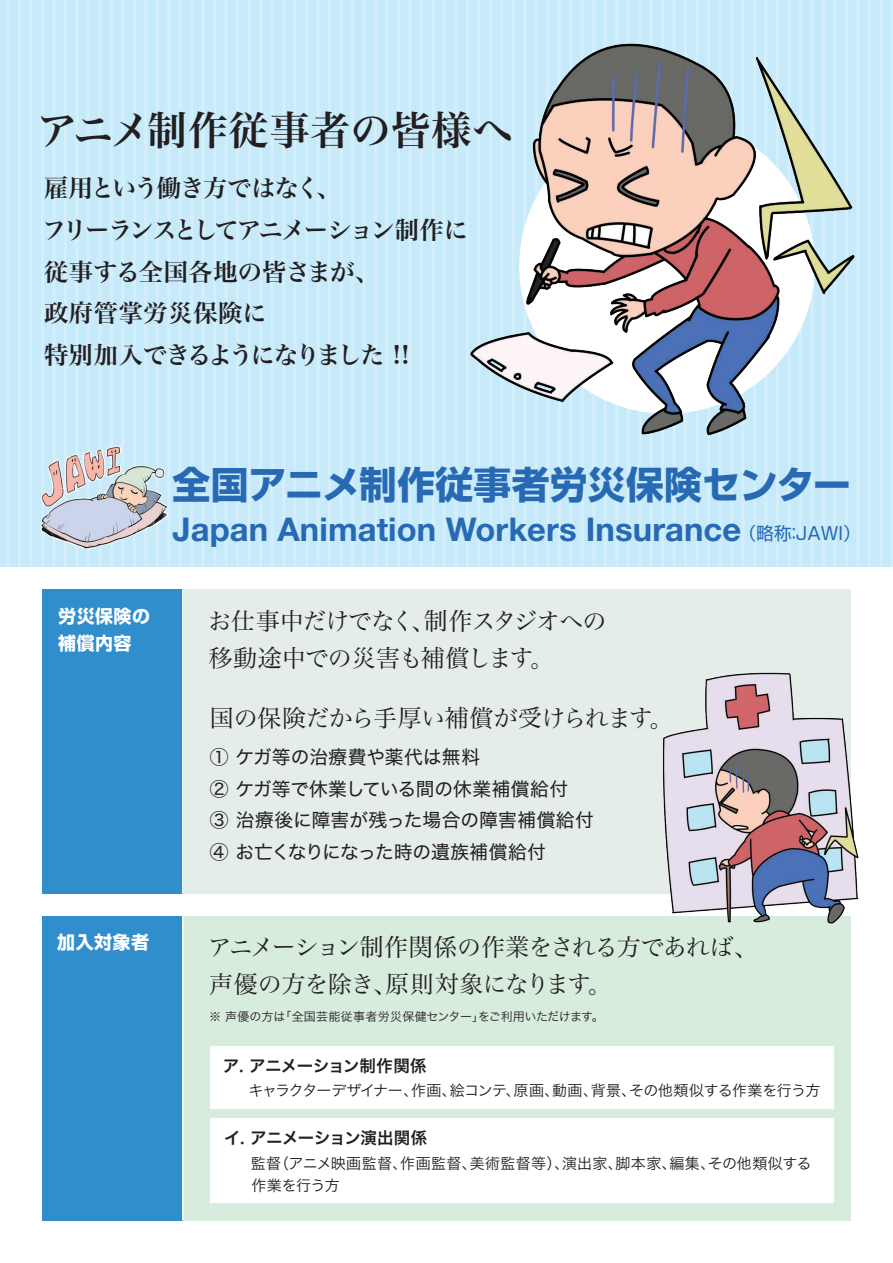
<style>
.page{position:relative;width:893px;height:1263px;background:#fff}
.page>*{position:absolute;margin:0;border:0;box-sizing:border-box;transform-origin:0 0}
.t1{font:39.9px "Hira Min Std W6";letter-spacing:.025em;color:#231f20}
.t2{font:700 37.8px "Shin Go Pro";letter-spacing:.01em;color:#2869b3}
.t3{font:700 32.7px "Helvetica Neue";letter-spacing:.005em;color:#2869b3}
.t4{font:24.3px/41.5px "Hira Min Std W6";letter-spacing:-.05em;color:#231f20}
.t5{font:24px/37.5px "Hira Min Std W3";letter-spacing:-.03em;color:#231f20}
.t6{font:18.75px/31.5px "Hira Kaku Std W4";letter-spacing:-.005em;color:#231f20}
.t7{font:700 18px/27px "Shin Go Pro";letter-spacing:.025em;color:#fff}
.t8{font:17.7px "Shin Go Pro";color:#2869b3}
.t9{font:16.5px "Hira Kaku Std W6";letter-spacing:-.03em;color:#231f20}
.t10{font:15px/22.5px "Hira Kaku Std W3";letter-spacing:.025em;color:#231f20}
.t11{font:15px "Hira Kaku Std W3";letter-spacing:-.03em;color:#231f20}
.t12{font:12px "Hira Kaku Std W3";letter-spacing:-.005em;color:#231f20}
</style>
<div class="page">
<div style="left:0;top:0;width:893px;height:566px;background:#c6eafa"></div>
<hr style="left:6px;top:0;width:3px;height:566px;background:#d4effb">
<hr style="left:18px;top:0;width:3px;height:566px;background:#d4effb">
<hr style="left:29px;top:0;width:3px;height:566px;background:#d4effb">
<hr style="left:41px;top:0;width:3px;height:566px;background:#d4effb">
<hr style="left:52px;top:0;width:3px;height:566px;background:#d4effb">
<hr style="left:64px;top:0;width:3px;height:566px;background:#d4effb">
<hr style="left:75px;top:0;width:3px;height:566px;background:#d4effb">
<hr style="left:87px;top:0;width:3px;height:566px;background:#d4effb">
<hr style="left:98px;top:0;width:3px;height:566px;background:#d4effb">
<hr style="left:110px;top:0;width:3px;height:566px;background:#d4effb">
<hr style="left:121px;top:0;width:3px;height:566px;background:#d4effb">
<hr style="left:133px;top:0;width:3px;height:566px;background:#d4effb">
<hr style="left:144px;top:0;width:3px;height:566px;background:#d4effb">
<hr style="left:156px;top:0;width:3px;height:566px;background:#d4effb">
<hr style="left:167px;top:0;width:3px;height:566px;background:#d4effb">
<hr style="left:179px;top:0;width:3px;height:566px;background:#d4effb">
<hr style="left:190px;top:0;width:3px;height:566px;background:#d4effb">
<hr style="left:202px;top:0;width:3px;height:566px;background:#d4effb">
<hr style="left:213px;top:0;width:3px;height:566px;background:#d4effb">
<hr style="left:225px;top:0;width:3px;height:566px;background:#d4effb">
<hr style="left:236px;top:0;width:3px;height:566px;background:#d4effb">
<hr style="left:248px;top:0;width:3px;height:566px;background:#d4effb">
<hr style="left:259px;top:0;width:3px;height:566px;background:#d4effb">
<hr style="left:271px;top:0;width:3px;height:566px;background:#d4effb">
<hr style="left:282px;top:0;width:3px;height:566px;background:#d4effb">
<hr style="left:294px;top:0;width:3px;height:566px;background:#d4effb">
<hr style="left:305px;top:0;width:3px;height:566px;background:#d4effb">
<hr style="left:317px;top:0;width:3px;height:566px;background:#d4effb">
<hr style="left:328px;top:0;width:3px;height:566px;background:#d4effb">
<hr style="left:340px;top:0;width:3px;height:566px;background:#d4effb">
<hr style="left:351px;top:0;width:3px;height:566px;background:#d4effb">
<hr style="left:363px;top:0;width:3px;height:566px;background:#d4effb">
<hr style="left:374px;top:0;width:3px;height:566px;background:#d4effb">
<hr style="left:385px;top:0;width:3px;height:566px;background:#d4effb">
<hr style="left:397px;top:0;width:3px;height:566px;background:#d4effb">
<hr style="left:408px;top:0;width:3px;height:566px;background:#d4effb">
<hr style="left:420px;top:0;width:3px;height:566px;background:#d4effb">
<hr style="left:431px;top:0;width:3px;height:566px;background:#d4effb">
<hr style="left:443px;top:0;width:3px;height:566px;background:#d4effb">
<hr style="left:454px;top:0;width:3px;height:566px;background:#d4effb">
<hr style="left:466px;top:0;width:3px;height:566px;background:#d4effb">
<hr style="left:477px;top:0;width:3px;height:566px;background:#d4effb">
<hr style="left:489px;top:0;width:3px;height:566px;background:#d4effb">
<hr style="left:500px;top:0;width:3px;height:566px;background:#d4effb">
<hr style="left:512px;top:0;width:3px;height:566px;background:#d4effb">
<hr style="left:523px;top:0;width:3px;height:566px;background:#d4effb">
<hr style="left:535px;top:0;width:3px;height:566px;background:#d4effb">
<hr style="left:546px;top:0;width:3px;height:566px;background:#d4effb">
<hr style="left:558px;top:0;width:3px;height:566px;background:#d4effb">
<hr style="left:569px;top:0;width:3px;height:566px;background:#d4effb">
<hr style="left:581px;top:0;width:3px;height:566px;background:#d4effb">
<hr style="left:592px;top:0;width:3px;height:566px;background:#d4effb">
<hr style="left:604px;top:0;width:3px;height:566px;background:#d4effb">
<hr style="left:615px;top:0;width:3px;height:566px;background:#d4effb">
<hr style="left:627px;top:0;width:3px;height:566px;background:#d4effb">
<hr style="left:638px;top:0;width:3px;height:566px;background:#d4effb">
<hr style="left:650px;top:0;width:3px;height:566px;background:#d4effb">
<hr style="left:661px;top:0;width:3px;height:566px;background:#d4effb">
<hr style="left:673px;top:0;width:3px;height:566px;background:#d4effb">
<hr style="left:684px;top:0;width:3px;height:566px;background:#d4effb">
<hr style="left:696px;top:0;width:3px;height:566px;background:#d4effb">
<hr style="left:707px;top:0;width:3px;height:566px;background:#d4effb">
<hr style="left:719px;top:0;width:3px;height:566px;background:#d4effb">
<hr style="left:730px;top:0;width:3px;height:566px;background:#d4effb">
<hr style="left:742px;top:0;width:3px;height:566px;background:#d4effb">
<hr style="left:753px;top:0;width:3px;height:566px;background:#d4effb">
<hr style="left:764px;top:0;width:3px;height:566px;background:#d4effb">
<hr style="left:776px;top:0;width:3px;height:566px;background:#d4effb">
<hr style="left:787px;top:0;width:3px;height:566px;background:#d4effb">
<hr style="left:799px;top:0;width:3px;height:566px;background:#d4effb">
<hr style="left:810px;top:0;width:3px;height:566px;background:#d4effb">
<hr style="left:822px;top:0;width:3px;height:566px;background:#d4effb">
<hr style="left:833px;top:0;width:3px;height:566px;background:#d4effb">
<hr style="left:845px;top:0;width:3px;height:566px;background:#d4effb">
<hr style="left:856px;top:0;width:3px;height:566px;background:#d4effb">
<hr style="left:868px;top:0;width:3px;height:566px;background:#d4effb">
<hr style="left:879px;top:0;width:3px;height:566px;background:#d4effb">
<hr style="left:891px;top:0;width:2px;height:566px;background:#d4effb">
<div style="left:183px;top:916px;width:667px;height:304px;background:#d8ecdd"></div>
<div style="left:43px;top:589px;width:140px;height:304px;background:#308ecd"></div>
<div style="left:43px;top:916px;width:140px;height:304px;background:#308ecd"></div>
<hr style="left:182px;top:589px;width:2px;height:304px;background:#fff">
<hr style="left:182px;top:916px;width:2px;height:304px;background:#fff">
<div style="left:210px;top:1046px;width:624px;height:62px;background:#fff"></div>
<div style="left:183px;top:589px;width:667px;height:304px;background:#e4ede8"></div>
<div style="left:210px;top:1119px;width:624px;height:84px;background:#fff"></div>
<img style="left:470px;top:43px;width:385px;height:393px">
<img style="left:653px;top:658px;width:206px;height:286px">
<img style="left:40px;top:445px;width:128px;height:105px">
<h1 class="t1" style="left:37px;top:101px;width:477px">アニメ制作従事者の皆様へ</h1>
<p class="t4" style="left:42px;top:168px;width:427px">雇用という働き方ではなく、<br>フリーランスとしてアニメーション制作に従事する全国各地の皆さまが、<br>政府管掌労災保険に<br>特別加入できるようになりました !!</p>
<h2 class="t2" style="left:173px;top:455px;width:680px">全国アニメ制作従事者労災保険センター</h2>
<h3 class="t3" style="left:173px;top:509px;width:570px">Japan Animation Workers Insurance</h3>
<p class="t8" style="left:739px;top:519px;width:123px">（略称：JAWI）</p>
<p class="t7" style="left:58px;top:600px;width:93px">労災保険の補償内容</p>
<p class="t5" style="left:208px;top:601px;width:400px">お仕事中だけでなく、制作スタジオへの移動途中での災害も補償します。</p>
<p class="t5" style="left:210px;top:698px;width:465px">国の保険だから手厚い補償が受けられます。</p>
<p class="t6" style="left:210px;top:741px;width:385px">① ケガ等の治療費や薬代は無料<br>② ケガ等で休業している間の休業補償給付<br>③ 治療後に障害が残った場合の障害補償給付<br>④ お亡くなりになった時の遺族補償給付</p>
<p class="t7" style="left:57px;top:926px;width:93px">加入対象者</p>
<p class="t5" style="left:208px;top:927px;width:552px">アニメーション制作関係の作業をされる方であれば、声優の方を除き、原則対象になります。</p>
<p class="t12" style="left:209px;top:1007px;width:396px">※ 声優の方は「全国芸能従事者労災保健センター」をご利用いただけます。</p>
<p class="t9" style="left:223px;top:1053px;width:206px">ア. アニメーション制作関係</p>
<p class="t11" style="left:248px;top:1079px;width:574px">キャラクターデザイナー、作画、絵コンテ、原画、動画、背景、その他類似する作業を行う方</p>
<p class="t9" style="left:224px;top:1125px;width:205px">イ. アニメーション演出関係</p>
<p class="t10" style="left:252px;top:1151px;width:561px;text-indent:-27px">　 監督（アニメ映画監督、作画監督、美術監督等）、演出家、脚本家、編集、その他類似する作業を行う方</p>
</div>
